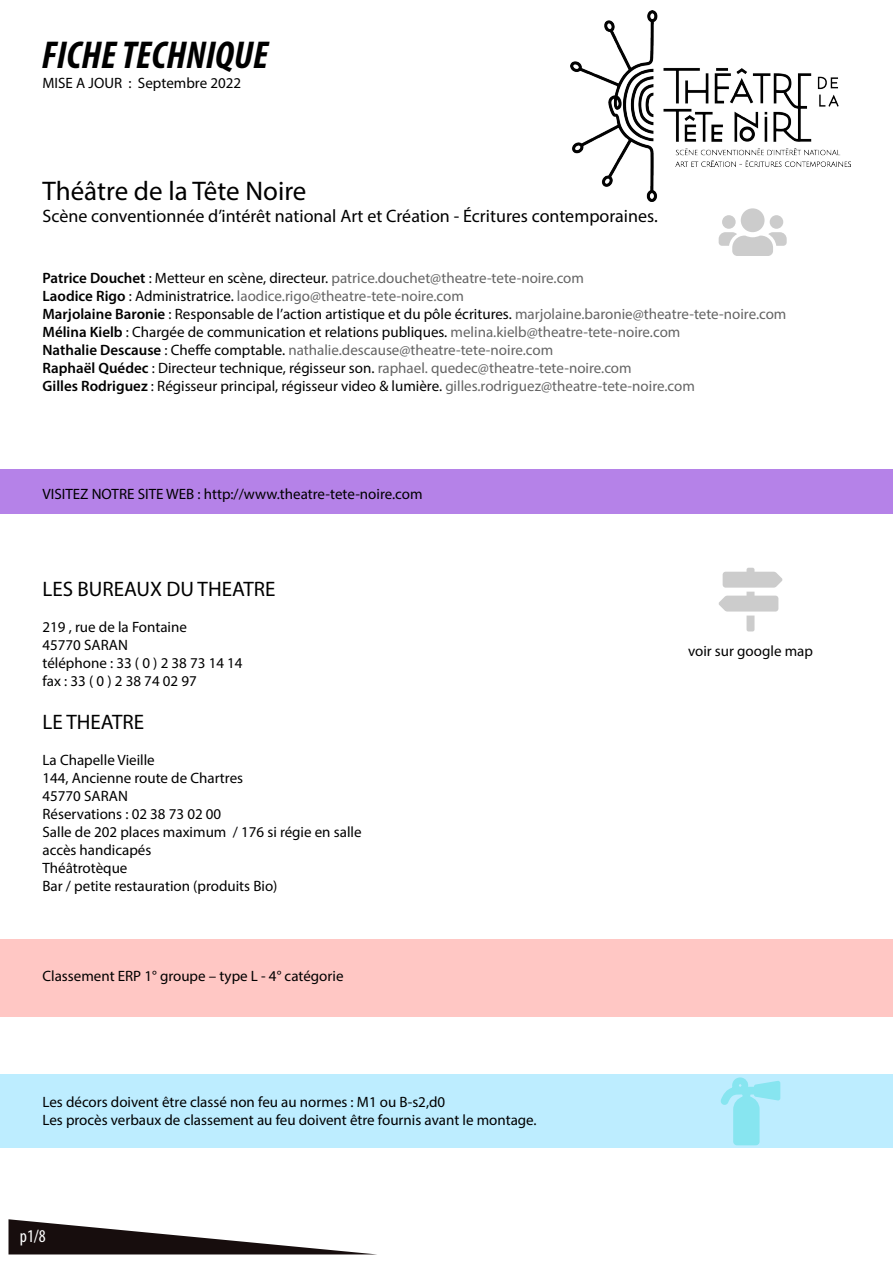
<style>
.page{position:relative;width:893px;height:1263px;background:#fff}
.page>*{position:absolute;margin:0;border:0;box-sizing:border-box;transform-origin:0 0}
.t1{font:italic 700 condensed 39px "Myriad Pro";color:#000}
.t2{font:27px "Myriad Pro";color:#000}
.t3{font:21px "Myriad Pro";color:#000}
.t4{font:18px "Myriad Pro";color:#000}
.t5{font:condensed 18px "Myriad Pro";color:#fff}
.t6{font:15px/18px "Myriad Pro";color:#646464}
.t7{font:15px/18px "Myriad Pro";color:#000}
.s1{font-weight:600;color:#000}
.s2{color:#000}
</style>
<div class="page">
<svg style="left:9px;top:1219px;width:363px;height:35px"></svg>
<div style="left:0;top:939px;width:893px;height:77px;background:#ffc7c4"></div>
<div style="left:0;top:1075px;width:893px;height:73px;background:#bdedff"></div>
<svg style="left:719px;top:208px;width:68px;height:48px"></svg>
<svg style="left:718px;top:568px;width:65px;height:63px"></svg>
<div style="left:0;top:470px;width:893px;height:44px;background:#b582e8"></div>
<svg style="left:720px;top:1077px;width:61px;height:69px"></svg>
<img style="left:570px;top:10px;width:281px;height:192px">
<h1 class="t1" style="left:42px;top:31px;width:228px">FICHE TECHNIQUE</h1>
<p class="t7" style="left:43px;top:74px;width:200px">MISE A JOUR : Septembre 2022</p>
<h2 class="t2" style="left:43px;top:174px;width:265px">Théâtre de la Tête Noire</h2>
<p class="t4" style="left:43px;top:205px;width:617px">Scène conventionnée d’intérêt national Art et Création - Écritures contemporaines.</p>
<p class="t6" style="left:43px;top:269px;width:745px"><span class="s1">Patrice Douchet</span> <span class="s2">: Metteur en scène, directeur.</span> patrice.douchet@theatre-tete-noire.com<br><span class="s1">Laodice Rigo</span> <span class="s2">: Administratrice.</span> laodice.rigo@theatre-tete-noire.com<br><span class="s1">Marjolaine Baronie</span> <span class="s2">: Responsable de l’action artistique et du pôle écritures.</span> marjolaine.baronie@theatre-tete-noire.com <span class="s1">Mélina Kielb</span> <span class="s2">: Chargée de communication et relations publiques.</span> melina.kielb@theatre-tete-noire.com<br><span class="s1">Nathalie Descause</span> <span class="s2">: Cheffe comptable.</span> nathalie.descause@theatre-tete-noire.com<br><span class="s1">Raphaël Quédec</span> <span class="s2">: Directeur technique, régisseur son.</span> raphael. quedec@theatre-tete-noire.com<br><span class="s1">Gilles Rodriguez</span> <span class="s2">: Régisseur principal, régisseur video &amp; lumière.</span> gilles.rodriguez@theatre-tete-noire.com</p>
<p class="t7" style="left:43px;top:485px;width:382px">VISITEZ NOTRE SITE WEB : http://www.theatre-tete-noire.com</p>
<h3 class="t3" style="left:43px;top:576px;width:234px">LES BUREAUX DU THEATRE</h3>
<p class="t7" style="left:43px;top:618px;width:202px">219 , rue de la Fontaine<br>45770 SARAN<br>téléphone : 33 ( 0 ) 2 38 73 14 14 fax : 33 ( 0 ) 2 38 74 02 97</p>
<h3 class="t3" style="left:43px;top:709px;width:103px">LE THEATRE</h3>
<p class="t7" style="left:43px;top:751px;width:321px">La Chapelle Vieille<br>144, Ancienne route de Chartres<br>45770 SARAN<br>Réservations : 02 38 73 02 00<br>Salle de 202 places maximum / 176 si régie en salle accès handicapés<br>Théâtrotèque<br>Bar / petite restauration (produits Bio)</p>
<p class="t7" style="left:43px;top:967px;width:302px">Classement ERP 1° groupe – type L - 4° catégorie</p>
<p class="t7" style="left:43px;top:1093px;width:496px">Les décors doivent être classé non feu au normes : M1 ou B-s2,d0<br>Les procès verbaux de classement au feu doivent être fournis avant le montage.</p>
<p class="t5" style="left:20px;top:1225px;width:28px">p1/8</p>
<p class="t7" style="left:688px;top:642px;width:126px">voir sur google map</p>
</div>
